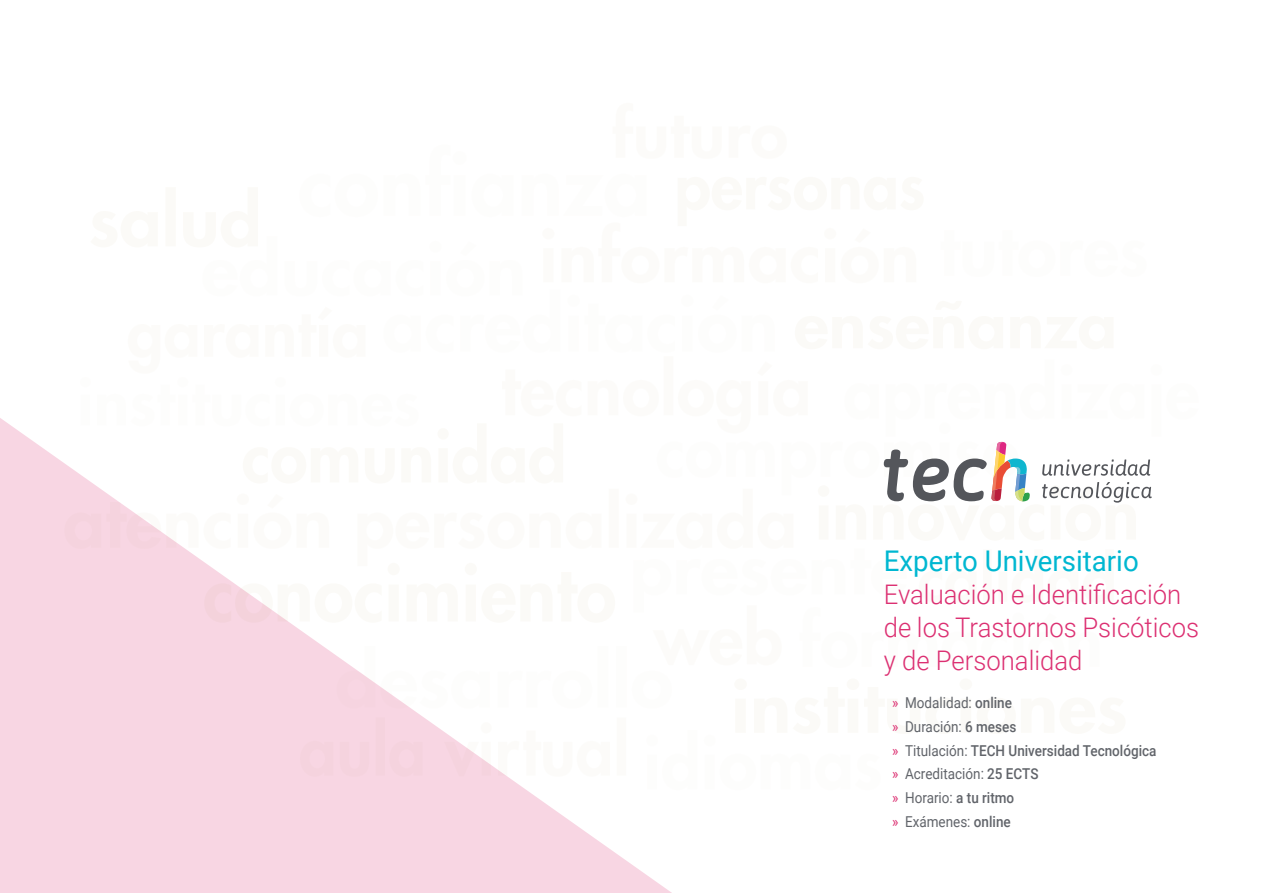
<style>
.page{position:relative;width:1263px;height:893px;background:#fff}
.page>*{position:absolute;margin:0;border:0;box-sizing:border-box;transform-origin:0 0}
.t1{font:28.5px "Roboto";color:#00b7d1}
.t2{font:300 27px/33px "Roboto";color:#dc3072;scale:.95 1}
.t3{font:15px/23.7px "Roboto";color:#61646a;scale:.9 1}
.s1{color:#dc3072}
.s2{font-weight:500}
</style>
<div class="page">
<svg style="left:0;top:418px;width:672px;height:475px;background:#f8d9e5"></svg>
<svg style="left:64px;top:418px;width:1088px;height:372px"></svg>
<h1 class="t1" style="left:884px;top:541px;width:256px">Experto Universitario</h1>
<h2 class="t2" style="left:884px;top:577px;width:333px">Evaluación e Identificación de los Trastornos Psicóticos y de Personalidad</h2>
<p class="t3" style="left:892px;top:690px;width:295px"><span class="s1">»</span> Modalidad: <span class="s2">online<br></span><span class="s1">»</span> Duración: <span class="s2">6 meses<br></span><span class="s1">»</span> Titulación: <span class="s2">TECH Universidad Tecnológica </span><span class="s1">»</span> Acreditación: <span class="s2">25 ECTS<br></span><span class="s1">»</span> Horario: <span class="s2">a tu ritmo<br></span><span class="s1">»</span> Exámenes: <span class="s2">online</span></p>
</div>
